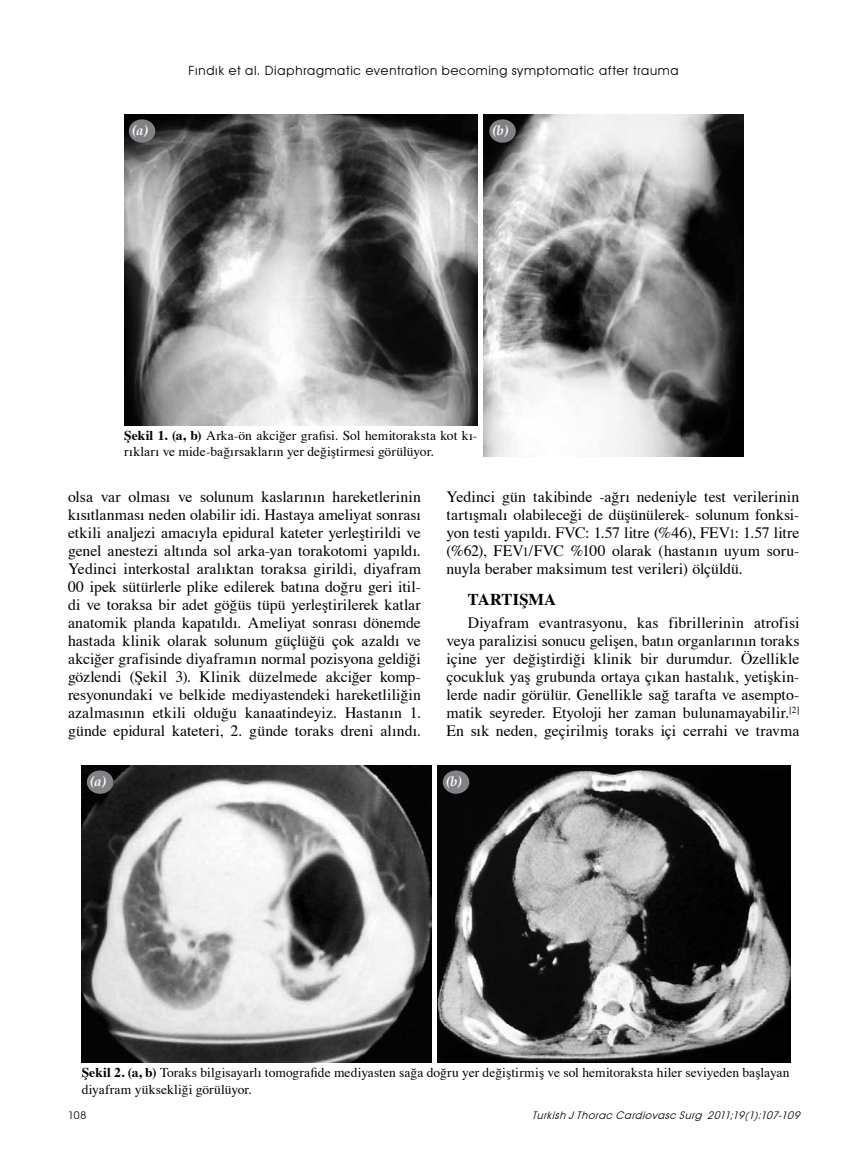
<style>
.page{position:relative;width:859px;height:1170px;background:#fff}
.page>*{position:absolute;margin:0;border:0;box-sizing:border-box;transform-origin:0 0}
.t1{font:700 16.5px "Times";letter-spacing:.01em;color:#000}
.t2{font:15.75px/18px "Times";letter-spacing:.005em;color:#000;text-align:justify}
.t3{font:13.5px/16.5px "Times";letter-spacing:.005em;color:#000}
.t4{font:italic 700 13.5px "Palatino";color:#fff}
.t5{font:12.75px "Avant Garde";letter-spacing:.02em;color:#000}
.t6{font:italic 10.5px "Avant Garde";color:#000}
.t7{font:10.5px "Avant Garde";color:#000}
.s1{font-weight:700}
.s2{font-size:12.75px}
</style>
<div class="page">
<img style="left:484px;top:115px;width:259px;height:341px">
<img style="left:124px;top:115px;width:353px;height:311px">
<div style="left:129px;top:119px;width:26px;height:24px;background:#808285;border-radius:50%"></div>
<div style="left:489px;top:119px;width:27px;height:24px;background:#808285;border-radius:50%"></div>
<img style="left:81px;top:766px;width:350px;height:295px">
<img style="left:437px;top:766px;width:353px;height:295px">
<div style="left:87px;top:770px;width:26px;height:23px;background:#808285;border-radius:50%"></div>
<div style="left:443px;top:770px;width:26px;height:23px;background:#808285;border-radius:50%"></div>
<p class="t5" style="left:189px;top:62px;width:492px">Fındık et al. Diaphragmatic eventration becoming symptomatic after trauma</p>
<p class="t4" style="left:132px;top:122px;width:18px">(a)</p>
<p class="t4" style="left:492px;top:122px;width:17px">(b)</p>
<p class="t3" style="left:124px;top:427px;width:354px"><span class="s1">Şekil 1. (a, b)</span> Arka-ön akciğer grafisi. Sol hemitoraksta kot kı&shy;rıkları ve mide-bağırsakların yer değiştirmesi görülüyor.</p>
<p class="t2" style="left:68px;top:487px;width:354px">olsa var olması ve solunum kaslarının hareketlerinin kısıtlanması neden olabilir idi. Hastaya ameliyat sonrası etkili analjezi amacıyla epidural kateter yerleştirildi ve genel anestezi altında sol arka-yan torakotomi yapıldı.<br>Yedinci interkostal aralıktan toraksa girildi, diyafram 00 ipek sütürlerle plike edilerek batına doğru geri itil&shy;di ve toraksa bir adet göğüs tüpü yerleştirilerek katlar anatomik planda kapatıldı. Ameliyat sonrası dönemde hastada klinik olarak solunum güçlüğü çok azaldı ve akciğer grafisinde diyaframın normal pozisyona geldiği gözlendi (Şekil 3). Klinik düzelmede akciğer komp&shy;resyonundaki ve belkide mediyastendeki hareketliliğin azalmasının etkili olduğu kanaatindeyiz. Hastanın 1. günde epidural kateteri, 2. günde toraks dreni alındı.</p>
<p class="t2" style="left:446px;top:487px;width:354px">Yedinci gün takibinde -ağrı nedeniyle test verilerinin tartışmalı olabileceği de düşünülerek- solunum fonksi&shy;yon testi yapıldı. FVC: 1.57 litre (%46), FEV<span class="s2">1</span>: 1.57 litre (%62), FEV<span class="s2">1</span>/FVC %100 olarak (hastanın uyum soru&shy;nuyla beraber maksimum test verileri) ölçüldü.</p>
<p class="t1" style="left:468px;top:583px;width:90px">TARTIŞMA</p>
<p class="t2" style="left:446px;top:613px;width:354px;text-indent:21px">Diyafram evantrasyonu, kas fibrillerinin atrofisi veya paralizisi sonucu gelişen, batın organlarının toraks içine yer değiştirdiği klinik bir durumdur. Özellikle çocukluk yaş grubunda ortaya çıkan hastalık, yetişkin&shy;lerde nadir görülür. Genellikle sağ tarafta ve asempto&shy;matik seyreder. Etyoloji her zaman bulunamayabilir.<sup>[2] </sup>En sık neden, geçirilmiş toraks içi cerrahi ve travma</p>
<p class="t4" style="left:90px;top:773px;width:18px">(a)</p>
<p class="t4" style="left:446px;top:773px;width:17px">(b)</p>
<p class="t3" style="left:82px;top:1063px;width:709px"><span class="s1">Şekil 2. (a, b)</span> Toraks bilgisayarlı tomografide mediyasten sağa doğru yer değiştirmiş ve sol hemitoraksta hiler seviyeden başlayan diyafram yüksekliği görülüyor.</p>
<p class="t7" style="left:68px;top:1109px;width:20px">108</p>
<p class="t6" style="left:532px;top:1109px;width:272px">Turkish JThorac Cardiovasc Surg 2011;19(1):107-109</p>
</div>
